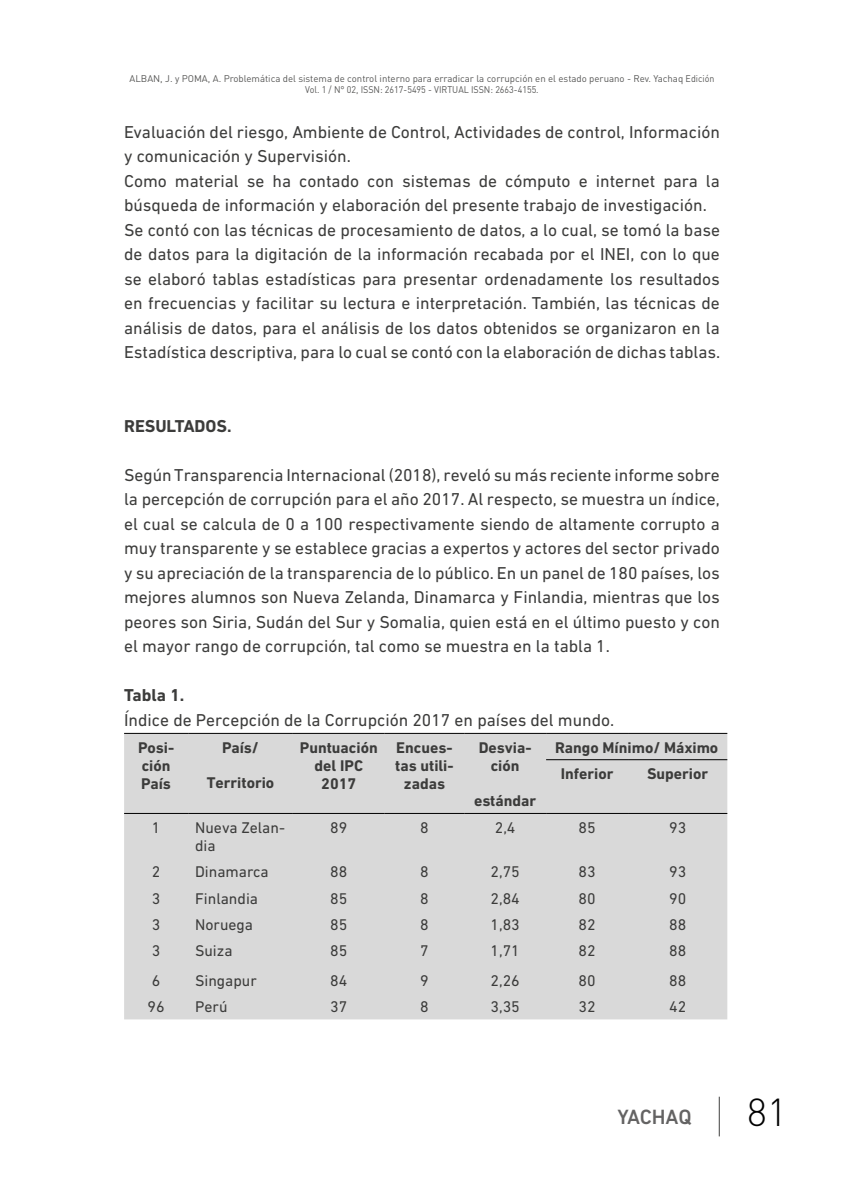
<style>
.page{position:relative;width:844px;height:1191px;background:#fff}
.page>*{position:absolute;margin:0;border:0;box-sizing:border-box;transform-origin:0 0}
.t1{font:300 38.5px "DIN Pro";color:#000}
.t2{font:500 21px "DIN Next CYR";color:#646363}
.t3{font:17.5px/24.5px "DIN Next CYR";color:#3c3c3b}
.t4{font:700 17.5px "DIN Next CYR";color:#3c3c3b}
.t5{font:15.75px/18px "DIN Next CYR";color:#3c3c3b}
.t6{font:700 15.75px/18px "DIN Next CYR";color:#3c3c3b;text-align:center}
.t7{font:9.62px/11.5px "DIN Pro";color:#575756;text-align:center}
</style>
<div class="page">
<hr style="left:718px;top:1096px;width:1px;height:40px;background:#575756">
<div style="left:124px;top:734px;width:603px;height:285px;background:#d9d9d9"></div>
<hr style="left:124px;top:733px;width:64px;height:1px;background:#000">
<hr style="left:188px;top:733px;width:105px;height:1px;background:#000">
<hr style="left:293px;top:733px;width:91px;height:1px;background:#000">
<hr style="left:384px;top:733px;width:80px;height:1px;background:#000">
<hr style="left:464px;top:733px;width:82px;height:1px;background:#000">
<hr style="left:546px;top:733px;width:82px;height:1px;background:#000">
<hr style="left:628px;top:733px;width:99px;height:1px;background:#000">
<hr style="left:546px;top:759px;width:82px;height:1px;background:#000">
<hr style="left:628px;top:759px;width:99px;height:1px;background:#000">
<hr style="left:124px;top:813px;width:64px;height:1px;background:#000">
<hr style="left:188px;top:813px;width:105px;height:1px;background:#000">
<hr style="left:293px;top:813px;width:91px;height:1px;background:#000">
<hr style="left:384px;top:813px;width:80px;height:1px;background:#000">
<hr style="left:464px;top:813px;width:82px;height:1px;background:#000">
<hr style="left:546px;top:813px;width:82px;height:1px;background:#000">
<hr style="left:628px;top:813px;width:99px;height:1px;background:#000">
<p class="t7" style="left:129px;top:72px;width:586px">ALBAN, J. y POMA, A. Problemática del sistema de control interno para erradicar la corrupción en el estado peruano - Rev. Yachaq Edición<br>Vol. 1 / N° 02, ISSN: 2617-5495 - VIRTUAL ISSN: 2663-4155.</p>
<p class="t3" style="left:124px;top:119px;width:597px">Evaluación del riesgo, Ambiente de Control, Actividades de control, Información y comunicación y Supervisión.<br>Como material se ha contado con sistemas de cómputo e internet para la búsqueda de información y elaboración del presente trabajo de investigación.<br>Se contó con las técnicas de procesamiento de datos, a lo cual, se tomó la base de datos para la digitación de la información recabada por el INEI, con lo que se elaboró tablas estadísticas para presentar ordenadamente los resultados en frecuencias y facilitar su lectura e interpretación. También, las técnicas de análisis de datos, para el análisis de los datos obtenidos se organizaron en la Estadística descriptiva, para lo cual se contó con la elaboración de dichas tablas.</p>
<p class="t4" style="left:124px;top:415px;width:109px">RESULTADOS.</p>
<p class="t3" style="left:124px;top:462px;width:597px;text-align:justify">Según Transparencia Internacional (2018), reveló su más reciente informe sobre la percepción de corrupción para el año 2017. Al respecto, se muestra un índice, el cual se calcula de 0 a 100 respectivamente siendo de altamente corrupto a muy transparente y se establece gracias a expertos y actores del sector privado y su apreciación de la transparencia de lo público. En un panel de 180 países, los mejores alumnos son Nueva Zelanda, Dinamarca y Finlandia, mientras que los peores son Siria, Sudán del Sur y Somalia, quien está en el último puesto y con el mayor rango de corrupción, tal como se muestra en la tabla 1.</p>
<p class="t4" style="left:124px;top:685px;width:62px">Tabla 1.</p>
<p class="t3" style="left:124px;top:707px;width:491px">Índice de Percepción de la Corrupción 2017 en países del mundo.</p>
<p class="t6" style="left:138px;top:738px;width:38px;text-align:left">Posi&shy;ción<br>País</p>
<p class="t6" style="left:222px;top:738px;width:38px">País/</p>
<p class="t6" style="left:300px;top:738px;width:79px">Puntuación del IPC<br>2017</p>
<p class="t6" style="left:395px;top:738px;width:60px">Encues&shy;tas utili&shy;zadas</p>
<p class="t6" style="left:478px;top:738px;width:54px">Desvia&shy;ción</p>
<p class="t6" style="left:474px;top:792px;width:64px">estándar</p>
<p class="t6" style="left:560px;top:734px;width:159px;line-height:26.2px;text-align:left;text-indent:-6px">Rango Mínimo/ Máximo<br>Inferior</p>
<p class="t6" style="left:647px;top:764px;width:62px">Superior</p>
<p class="t6" style="left:207px;top:774px;width:69px">Territorio</p>
<p class="t5" style="left:152px;top:818px;width:10px">1</p>
<p class="t5" style="left:195px;top:818px;width:91px">Nueva Zelan&shy;dia</p>
<p class="t5" style="left:330px;top:818px;width:19px">89</p>
<p class="t5" style="left:420px;top:818px;width:10px">8</p>
<p class="t5" style="left:494px;top:818px;width:22px">2,4</p>
<p class="t5" style="left:578px;top:818px;width:19px">85</p>
<p class="t5" style="left:669px;top:818px;width:19px">93</p>
<p class="t5" style="left:152px;top:862px;width:10px">2</p>
<p class="t5" style="left:195px;top:862px;width:75px">Dinamarca</p>
<p class="t5" style="left:330px;top:862px;width:19px">88</p>
<p class="t5" style="left:420px;top:862px;width:10px">8</p>
<p class="t5" style="left:490px;top:862px;width:31px">2,75</p>
<p class="t5" style="left:578px;top:862px;width:19px">83</p>
<p class="t5" style="left:669px;top:862px;width:19px">93</p>
<p class="t5" style="left:152px;top:889px;width:10px">3</p>
<p class="t5" style="left:195px;top:889px;width:64px">Finlandia</p>
<p class="t5" style="left:330px;top:889px;width:19px">85</p>
<p class="t5" style="left:420px;top:889px;width:10px">8</p>
<p class="t5" style="left:490px;top:889px;width:31px">2,84</p>
<p class="t5" style="left:578px;top:889px;width:19px">80</p>
<p class="t5" style="left:669px;top:889px;width:19px">90</p>
<p class="t5" style="left:152px;top:915px;width:10px">3</p>
<p class="t5" style="left:195px;top:915px;width:59px">Noruega</p>
<p class="t5" style="left:330px;top:915px;width:19px">85</p>
<p class="t5" style="left:420px;top:915px;width:10px">8</p>
<p class="t5" style="left:490px;top:915px;width:31px">1,83</p>
<p class="t5" style="left:578px;top:915px;width:19px">82</p>
<p class="t5" style="left:669px;top:915px;width:19px">88</p>
<p class="t5" style="left:152px;top:941px;width:10px">3</p>
<p class="t5" style="left:195px;top:941px;width:39px">Suiza</p>
<p class="t5" style="left:330px;top:941px;width:19px">85</p>
<p class="t5" style="left:420px;top:941px;width:10px">7</p>
<p class="t5" style="left:490px;top:941px;width:31px">1,71</p>
<p class="t5" style="left:578px;top:941px;width:19px">82</p>
<p class="t5" style="left:669px;top:941px;width:19px">88</p>
<p class="t5" style="left:152px;top:971px;width:10px">6</p>
<p class="t5" style="left:195px;top:971px;width:63px">Singapur</p>
<p class="t5" style="left:330px;top:971px;width:19px">84</p>
<p class="t5" style="left:420px;top:971px;width:10px">9</p>
<p class="t5" style="left:490px;top:971px;width:31px">2,26</p>
<p class="t5" style="left:578px;top:971px;width:19px">80</p>
<p class="t5" style="left:669px;top:971px;width:19px">88</p>
<p class="t5" style="left:147px;top:998px;width:19px">96</p>
<p class="t5" style="left:195px;top:998px;width:34px">Perú</p>
<p class="t5" style="left:330px;top:998px;width:19px">37</p>
<p class="t5" style="left:420px;top:998px;width:10px">8</p>
<p class="t5" style="left:490px;top:998px;width:31px">3,35</p>
<p class="t5" style="left:578px;top:998px;width:19px">32</p>
<p class="t5" style="left:669px;top:998px;width:19px">42</p>
<p class="t2" style="left:617px;top:1104px;width:76px">YACHAQ</p>
<h1 class="t1" style="left:747px;top:1086px;width:41px">81</h1>
</div>
